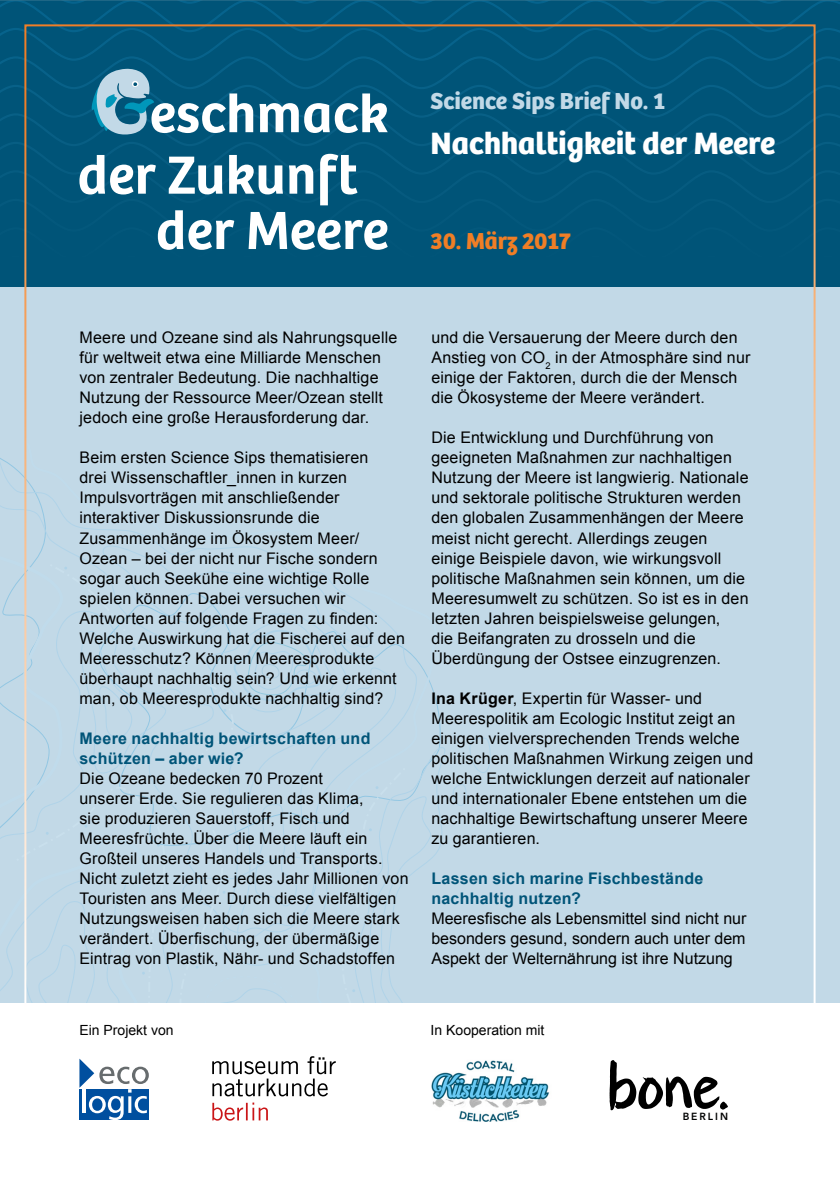
<style>
.page{position:relative;width:840px;height:1191px;background:#fff}
.page>*{position:absolute;margin:0;border:0;box-sizing:border-box;transform-origin:0 0}
.t1{font:700 32px "Bree";color:#fff}
.t2{font:700 24px "Bree";color:#c2d9e7}
.t3{font:700 24px "Bree";color:#f07e26}
.t4{font:16px/20px "Arial";letter-spacing:.01em;color:#000}
.t5{font:700 16px/20px "Arial";letter-spacing:.015em;color:#005478}
.t6{font:14px "Arial";color:#000}
.t7{font:600 10.2px "Avenir Next";letter-spacing:.19em;color:#010202}
.s1{font-weight:700}
</style>
<div class="page">
<div style="left:0;top:0;width:839px;height:1002px;background:#c2d9e7"></div>
<svg style="left:27px;top:480px;width:411px;height:522px"></svg>
<svg style="left:0;top:0;width:839px;height:286px;background:#125f80"></svg>
<svg style="left:79px;top:1058px;width:70px;height:62px"></svg>
<svg style="left:212px;top:1102px;width:56px;height:18px"></svg>
<svg style="left:212px;top:1056px;width:123px;height:40px"></svg>
<svg style="left:609px;top:1060px;width:118px;height:50px"></svg>
<img style="left:431px;top:1060px;width:119px;height:61px">
<h2 class="t2" style="left:430px;top:87px;width:236px">Science Sips Brief No. 1</h2>
<h1 class="t1" style="left:430px;top:123px;width:346px">Nachhaltigkeit der Meere</h1>
<h2 class="t3" style="left:430px;top:226px;width:142px">30. März 2017</h2>
<p class="t4" style="left:79px;top:328px;width:319px">Meere und Ozeane sind als Nahrungsquelle für weltweit etwa eine Milliarde Menschen von zentraler Bedeutung. Die nachhaltige Nutzung der Ressource Meer/Ozean stellt jedoch eine große Herausforderung dar.</p>
<p class="t4" style="left:79px;top:448px;width:327px">Beim ersten Science Sips thematisieren<br>drei Wissenschaftler_innen in kurzen Impulsvorträgen mit anschließender interaktiver Diskussionsrunde die Zusammenhänge im Ökosystem Meer/ Ozean – bei der nicht nur Fische sondern sogar auch Seekühe eine wichtige Rolle spielen können. Dabei versuchen wir Antworten auf folgende Fragen zu finden:<br>Welche Auswirkung hat die Fischerei auf den Meeresschutz? Können Meeresprodukte überhaupt nachhaltig sein? Und wie erkennt man, ob Meeresprodukte nachhaltig sind?</p>
<p class="t5" style="left:79px;top:728px;width:292px">Meere nachhaltig bewirtschaften und schützen – aber wie?</p>
<p class="t4" style="left:79px;top:768px;width:330px">Die Ozeane bedecken 70 Prozent<br>unserer Erde. Sie regulieren das Klima,<br>sie produzieren Sauerstoff, Fisch und Meeresfrüchte. Über die Meere läuft ein Großteil unseres Handels und Transports.<br>Nicht zuletzt zieht es jedes Jahr Millionen von Touristen ans Meer. Durch diese vielfältigen Nutzungsweisen haben sich die Meere stark verändert. Überfischung, der übermäßige Eintrag von Plastik, Nähr- und Schadstoffen</p>
<p class="t6" style="left:79px;top:1020px;width:96px">Ein Projekt von</p>
<p class="t4" style="left:431px;top:328px;width:320px">und die Versauerung der Meere durch den Anstieg von CO<sub>2</sub> in der Atmosphäre sind nur einige der Faktoren, durch die der Mensch die Ökosysteme der Meere verändert.</p>
<p class="t4" style="left:431px;top:428px;width:318px">Die Entwicklung und Durchführung von geeigneten Maßnahmen zur nachhaltigen Nutzung der Meere ist langwierig. Nationale und sektorale politische Strukturen werden den globalen Zusammenhängen der Meere meist nicht gerecht. Allerdings zeugen einige Beispiele davon, wie wirkungsvoll politische Maßnahmen sein können, um die Meeresumwelt zu schützen. So ist es in den letzten Jahren beispielsweise gelungen,<br>die Beifangraten zu drosseln und die Überdüngung der Ostsee einzugrenzen.</p>
<p class="t4" style="left:431px;top:688px;width:323px"><span class="s1">Ina Krüger</span>, Expertin für Wasser- und Meerespolitik am Ecologic Institut zeigt an einigen vielversprechenden Trends welche politischen Maßnahmen Wirkung zeigen und welche Entwicklungen derzeit auf nationaler und internationaler Ebene entstehen um die nachhaltige Bewirtschaftung unserer Meere zu garantieren.</p>
<p class="t5" style="left:431px;top:868px;width:273px">Lassen sich marine Fischbestände nachhaltig nutzen?</p>
<p class="t4" style="left:431px;top:908px;width:316px;text-align:justify">Meeresfische als Lebensmittel sind nicht nur besonders gesund, sondern auch unter dem Aspekt der Welternährung ist ihre Nutzung</p>
<p class="t6" style="left:430px;top:1020px;width:115px">In Kooperation mit</p>
<p class="t7" style="left:682px;top:1108px;width:47px">BERLIN</p>
</div>
